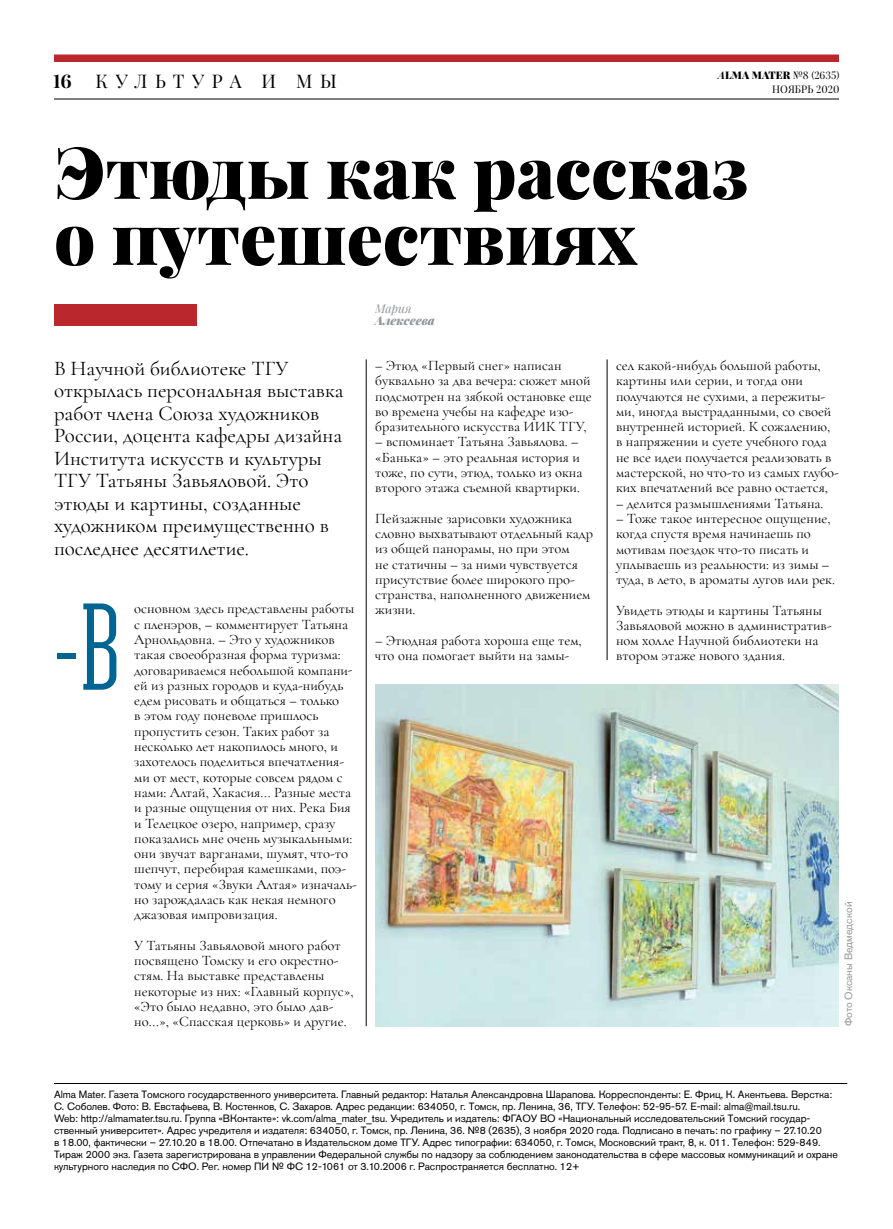
<style>
.page{position:relative;width:893px;height:1229px;background:#fff}
.page>*{position:absolute;margin:0;border:0;box-sizing:border-box;transform-origin:0 0}
.t1{font:123.3px "Ristretto Slab Pro";color:#006593}
.t2{font:900 72px/66px "Playfair Display";color:#000}
.t3{font:21px/22.5px "Cormorant Garamond";color:#000}
.t4{font:18.75px "Playfair Display";letter-spacing:.41em;color:#000}
.t5{font:700 18.75px "Playfair Display";color:#000}
.t6{font:14.55px/15.3px "Cormorant Garamond";color:#000}
.t7{font:italic 900 12px "Playfair Display";color:#939598}
.t8{font:italic 12px "Playfair Display";color:#939598}
.t9{font:10.5px/12px "Akzidenz Grotesk Pro";letter-spacing:-.005em;color:#000}
.t10{font:10.5px "Akzidenz Grotesk Pro";color:#939598}
.t11{font:900 10.5px "Playfair Display";letter-spacing:.01em;color:#000}
.t12{font:10.5px "Playfair Display";letter-spacing:.005em;color:#000}
.s1{font-weight:700;font-style:italic}
.s2{font-weight:400}
</style>
<div class="page">
<hr style="left:54px;top:1083px;width:793px;height:1px;background:#000">
<div style="left:54px;top:55px;width:785px;height:7px;background:#ba282e"></div>
<hr style="left:54px;top:99px;width:785px;height:1px;background:#000">
<div style="left:54px;top:304px;width:143px;height:21px;background:#ba282e"></div>
<hr style="left:366px;top:359px;width:1px;height:667px;background:#000">
<hr style="left:607px;top:359px;width:1px;height:301px;background:#000">
<img style="left:375px;top:684px;width:464px;height:342px">
<p class="t5" style="left:53px;top:70px;width:20px">16</p>
<p class="t4" style="left:95px;top:69px;width:243px">КУЛЬТУРА И МЫ</p>
<p class="t11" style="left:718px;top:69px;width:123px"><span class="s1">A</span>LMA MATER <span class="s2">№8 (2635)</span></p>
<p class="t12" style="left:772px;top:83px;width:69px">НОЯБРЬ 2020</p>
<h2 class="t2" style="left:54px;top:138px;width:696px">Этюды как рассказ о путешествиях</h2>
<p class="t3" style="left:54px;top:357px;width:291px">В Научной библиотеке ТГУ открылась персональная выставка работ члена Союза художников<br>России, доцента кафедры дизайна<br>Института искусств и культуры<br>ТГУ Татьяны Завьяловой. Это этюды и картины, созданные художником преимущественно в последнее десятилетие.</p>
<h1 class="t1" style="left:53px;top:577px;width:70px">-В</h1>
<p class="t6" style="left:134px;top:601px;width:224px">основном здесь представлены работы с пленэров, – комментирует Татьяна Арнольдовна. – Это у художников такая своеобразная форма туризма: договариваемся небольшой компани&shy;ей из разных городов и куда-нибудь едем рисовать и общаться – только<br>в этом году поневоле пришлось пропустить сезон. Таких работ за несколько лет накопилось много, и захотелось поделиться впечатления&shy;ми от мест, которые совсем рядом с нами: Алтай, Хакасия... Разные места и разные ощущения от них. Река Бия и Телецкое озеро, например, сразу показались мне очень музыкальными: они звучат варганами, шумят, что-то шепчут, перебирая камешками, поэ&shy;тому и серия «Звуки Алтая» изначаль&shy;но зарождалась как некая немного джазовая импровизация.</p>
<p class="t6" style="left:134px;top:937px;width:221px">У Татьяны Завьяловой много работ посвящено Томску и его окрестно&shy;стям. На выставке представлены некоторые из них: «Главный корпус», «Это было недавно, это было дав&shy;но...», «Спасская церковь» и другие.</p>
<p class="t8" style="left:375px;top:301px;width:38px">Мария</p>
<p class="t7" style="left:375px;top:312px;width:61px">Алексеева</p>
<p class="t6" style="left:375px;top:358px;width:218px">– Этюд «Первый снег» написан буквально за два вечера: сюжет мной подсмотрен на зябкой остановке еще во времена учебы на кафедре изо&shy;бразительного искусства ИИК ТГУ,</p>
<p class="t6" style="left:375px;top:434px;width:209px">– вспоминает Татьяна Завьялова. – «Банька» – это реальная история и тоже, по сути, этюд, только из окна второго этажа съемной квартирки.</p>
<p class="t6" style="left:375px;top:510px;width:220px">Пейзажные зарисовки художника словно выхватывают отдельный кадр из общей панорамы, но при этом<br>не статичны – за ними чувствуется присутствие более широкого про&shy;странства, наполненного движением жизни.</p>
<p class="t6" style="left:375px;top:632px;width:208px">– Этюдная работа хороша еще тем, что она помогает выйти на замы-</p>
<p class="t6" style="left:616px;top:358px;width:224px">сел какой-нибудь большой работы, картины или серии, и тогда они получаются не сухими, а пережиты&shy;ми, иногда выстраданными, со своей внутренней историей. К сожалению, в напряжении и суете учебного года не все идеи получается реализовать в мастерской, но что-то из самых глубо&shy;ких впечатлений все равно остается,</p>
<p class="t6" style="left:616px;top:495px;width:209px">– делится размышлениями Татьяна.</p>
<p class="t6" style="left:616px;top:511px;width:220px">– Тоже такое интересное ощущение, когда спустя время начинаешь по мотивам поездок что-то писать и уплываешь из реальности: из зимы – туда, в лето, в ароматы лугов или рек.</p>
<p class="t6" style="left:616px;top:602px;width:217px">Увидеть этюды и картины Татьяны<br>Завьяловой можно в административ&shy;ном холле Научной библиотеки на втором этаже нового здания.</p>
<p class="t10" style="left:842px;top:1026px;width:126px;rotate:-90deg">Фото Оксаны Ведмедской</p>
<p class="t9" style="left:54px;top:1088px;width:785px">Alma Mater. Газета Томского государственного университета. Главный редактор: Наталья Александровна Шарапова. Корреспонденты: Е. Фриц, К. Акентьева. Верстка:<br>С. Соболев. Фото: В. Евстафьева, В. Костенков, С. Захаров. Адрес редакции: 634050, г. Томск, пр. Ленина, 36, ТГУ. Телефон: 52-95-57. E-mail: alma@mail.tsu.ru.<br>Web: http://almamater.tsu.ru. Группа «ВКонтакте»: vk.com/alma_mater_tsu. Учредитель и издатель: ФГАОУ ВО «Национальный исследовательский Томский государ&shy;ственный университет». Адрес учредителя и издателя: 634050, г. Томск, пр. Ленина, 36. №8 (2635), 3 ноября 2020 года. Подписано в печать: по графику – 27.10.20<br>в 18.00, фактически – 27.10.20 в 18.00. Отпечатано в Издательском доме ТГУ. Адрес типографии: 634050, г. Томск, Московский тракт, 8, к. 011. Телефон: 529-849.<br>Тираж 2000 экз. Газета зарегистрирована в управлении Федеральной службы по надзору за соблюдением законодательства в сфере массовых коммуникаций и охране культурного наследия по СФО. Рег. номер ПИ № ФС 12-1061 от 3.10.2006 г. Распространяется бесплатно. 12+</p>
</div>
